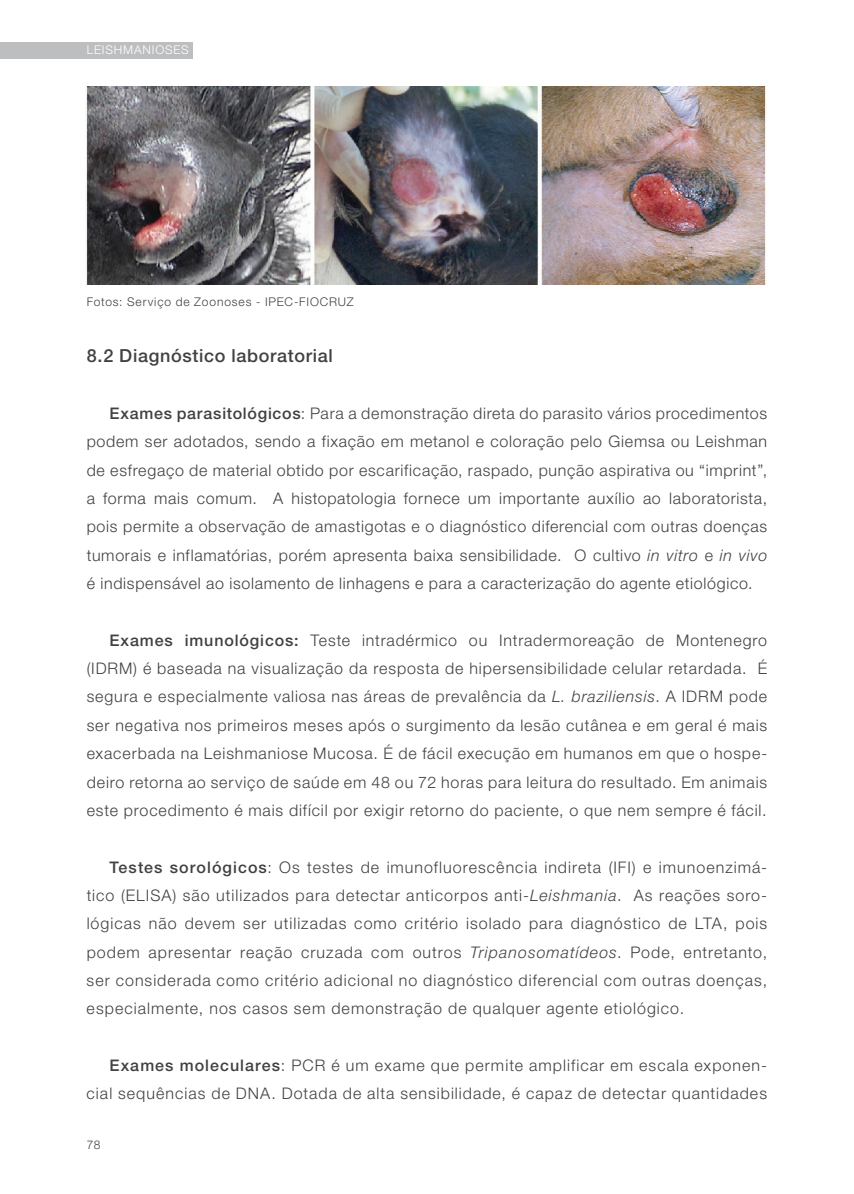
<style>
.page{position:relative;width:854px;height:1194px;background:#fff}
.page>*{position:absolute;margin:0;border:0;box-sizing:border-box;transform-origin:0 0}
.t1{font:500 18px "Helvetica Neue";letter-spacing:.035em;color:#414142}
.t2{font:300 16px/28.4px "Helvetica Neue";letter-spacing:.06em;color:#414142;text-align:justify}
.t3{font:300 12px "Helvetica Neue";letter-spacing:.07em;color:#414142}
.t4{font:300 12px "Helvetica Neue";letter-spacing:.07em;color:#fff}
.s1{font-weight:500}
.s2{font-style:italic}
</style>
<div class="page">
<div style="left:0;top:42px;width:193px;height:16px;background:#bcbec0"></div>
<img style="left:86px;top:87px;width:680px;height:198px">
<p class="t4" style="left:87px;top:42px;width:104px">LEISHMANIOSES</p>
<p class="t3" style="left:87px;top:294px;width:268px">Fotos: Serviço de Zoonoses - IPEC-FIOCRUZ</p>
<p class="t1" style="left:87px;top:345px;width:248px">8.2 Diagnóstico laboratorial</p>
<p class="t2" style="left:87px;top:399px;width:682px;text-indent:23px"><span class="s1">Exames parasitológicos</span>: Para a demonstração direta do parasito vários procedimentos podem ser adotados, sendo a fixação em metanol e coloração pelo Giemsa ou Leishman de esfregaço de material obtido por escarificação, raspado, punção aspirativa ou “imprint”, a forma mais comum. A histopatologia fornece um importante auxílio ao laboratorista, pois permite a observação de amastigotas e o diagnóstico diferencial com outras doenças tumorais e inflamatórias, porém apresenta baixa sensibilidade. O cultivo <span class="s2">in vitro</span> e <span class="s2">in vivo </span>é indispensável ao isolamento de linhagens e para a caracterização do agente etiológico.</p>
<p class="t2" style="left:87px;top:625px;width:682px;text-indent:23px"><span class="s1">Exames imunológicos:</span> Teste intradérmico ou Intradermoreação de Montenegro (IDRM) é baseada na visualização da resposta de hipersensibilidade celular retardada. É segura e especialmente valiosa nas áreas de prevalência da <span class="s2">L. braziliensis</span>. A IDRM pode ser negativa nos primeiros meses após o surgimento da lesão cutânea e em geral é mais exacerbada na Leishmaniose Mucosa. É de fácil execução em humanos em que o hospe&shy;deiro retorna ao serviço de saúde em 48 ou 72 horas para leitura do resultado. Em animais este procedimento é mais difícil por exigir retorno do paciente, o que nem sempre é fácil.</p>
<p class="t2" style="left:87px;top:852px;width:682px;text-indent:23px"><span class="s1">Testes sorológicos</span>: Os testes de imunofluorescência indireta (IFI) e imunoenzimá&shy;tico (ELISA) são utilizados para detectar anticorpos anti-<span class="s2">Leishmania</span>. As reações soro&shy;lógicas não devem ser utilizadas como critério isolado para diagnóstico de LTA, pois podem apresentar reação cruzada com outros <span class="s2">Tripanosomatídeos</span>. Pode, entretanto, ser considerada como critério adicional no diagnóstico diferencial com outras doenças, especialmente, nos casos sem demonstração de qualquer agente etiológico.</p>
<p class="t2" style="left:87px;top:1051px;width:682px;text-align:right"><span class="s1">Exames moleculares</span>: PCR é um exame que permite amplificar em escala exponen&shy;cial sequências de DNA. Dotada de alta sensibilidade, é capaz de detectar quantidades</p>
<p class="t3" style="left:87px;top:1138px;width:15px">78</p>
</div>
